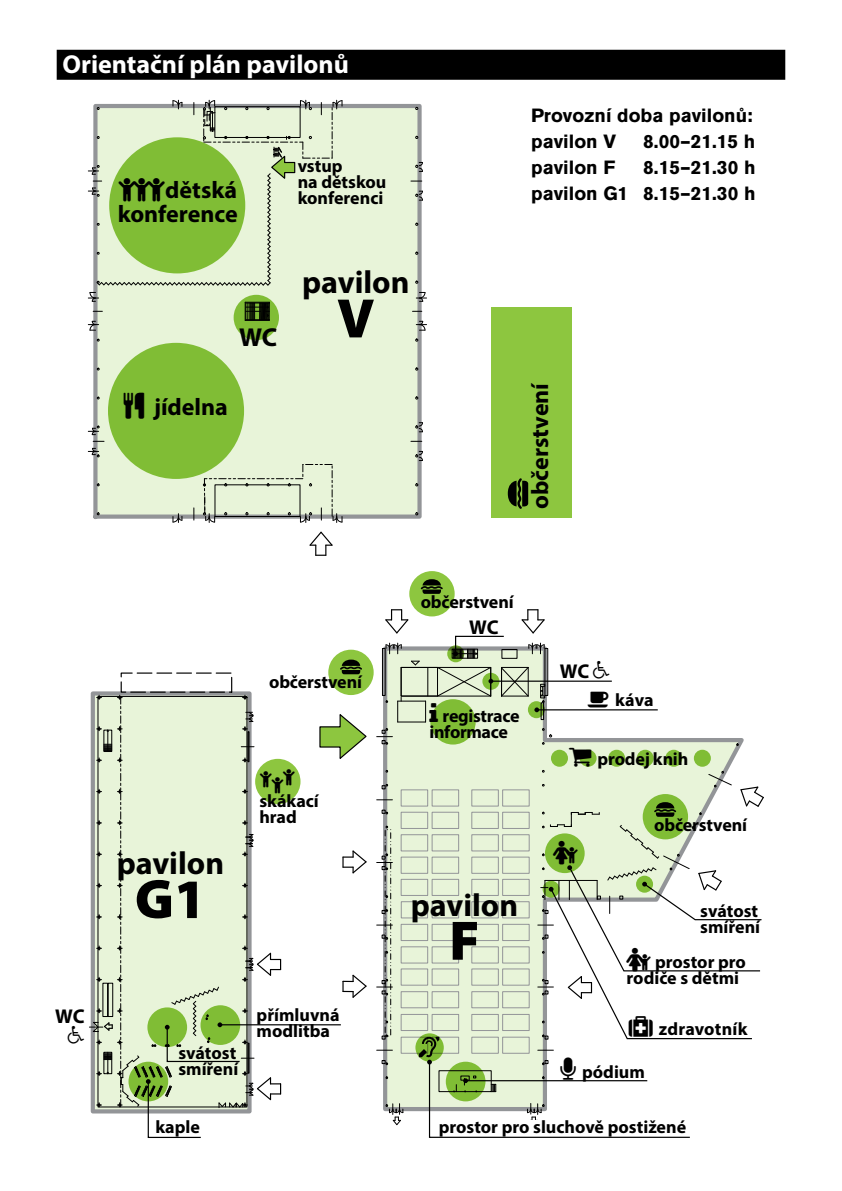
<style>
.page{position:relative;width:842px;height:1191px;background:#fff}
.page>*{position:absolute;margin:0;border:0;box-sizing:border-box;transform-origin:0 0}
.t1{font:900 56px "Myriad Pro";color:#000}
.t2{font:700 32px "Myriad Pro";color:#000}
.t3{font:700 26px "Myriad Pro";color:#fff}
.t4{font:700 26px "Myriad Pro";color:#000}
.t5{font:700 24px/24px "Myriad Pro";color:#000;text-align:right}
.t6{font:700 20px "Myriad Pro";color:#000}
.t7{font:700 19px/26px "Akzidenz Grotesk BECE";color:#000}
.t8{font:700 18px/16px "Myriad Pro";color:#000}
.t9{font:700 18px/16px "Myriad Pro";letter-spacing:-.02em;color:#000}
</style>
<div class="page">
<svg style="left:381px;top:647px;width:277px;height:466px"></svg>
<div style="left:92px;top:104px;width:331px;height:417px;background:#e8f4d9"></div>
<div style="left:382px;top:648px;width:3px;height:47px;border:1px solid #000"></div>
<svg style="left:386px;top:1103px;width:17px;height:22px"></svg>
<svg style="left:377px;top:1049px;width:15px;height:1px"></svg>
<svg style="left:377px;top:799px;width:15px;height:1px"></svg>
<div style="left:401px;top:1014px;width:27px;height:16px;border:1px solid #939598"></div>
<div style="left:401px;top:991px;width:27px;height:17px;border:1px solid #939598"></div>
<div style="left:401px;top:968px;width:27px;height:17px;border:1px solid #939598"></div>
<div style="left:401px;top:946px;width:27px;height:17px;border:1px solid #939598"></div>
<div style="left:401px;top:924px;width:27px;height:17px;border:1px solid #939598"></div>
<div style="left:401px;top:901px;width:27px;height:17px;border:1px solid #939598"></div>
<div style="left:401px;top:879px;width:27px;height:16px;border:1px solid #939598"></div>
<div style="left:401px;top:856px;width:27px;height:17px;border:1px solid #939598"></div>
<svg style="left:382px;top:1060px;width:6px;height:5px"></svg>
<svg style="left:382px;top:810px;width:6px;height:4px"></svg>
<svg style="left:382px;top:784px;width:6px;height:5px"></svg>
<svg style="left:377px;top:728px;width:15px;height:16px"></svg>
<div style="left:401px;top:834px;width:27px;height:17px;border:1px solid #939598"></div>
<svg style="left:377px;top:826px;width:15px;height:213px"></svg>
<div style="left:401px;top:789px;width:27px;height:17px;border:1px solid #939598"></div>
<div style="left:401px;top:812px;width:27px;height:16px;border:1px solid #939598"></div>
<div style="left:401px;top:1036px;width:27px;height:17px;border:1px solid #939598"></div>
<svg style="left:88px;top:321px;width:11px;height:10px"></svg>
<svg style="left:88px;top:292px;width:11px;height:10px"></svg>
<svg style="left:88px;top:448px;width:11px;height:9px"></svg>
<svg style="left:88px;top:426px;width:11px;height:9px"></svg>
<svg style="left:416px;top:321px;width:11px;height:10px"></svg>
<svg style="left:416px;top:292px;width:11px;height:10px"></svg>
<svg style="left:415px;top:451px;width:8px;height:10px"></svg>
<svg style="left:415px;top:422px;width:8px;height:10px"></svg>
<svg style="left:415px;top:191px;width:8px;height:10px"></svg>
<svg style="left:415px;top:162px;width:8px;height:10px"></svg>
<svg style="left:172px;top:513px;width:11px;height:9px"></svg>
<svg style="left:194px;top:508px;width:1px;height:12px"></svg>
<svg style="left:203px;top:464px;width:140px;height:58px;background:#d2dcc6"></svg>
<svg style="left:342px;top:974px;width:25px;height:24px"></svg>
<svg style="left:342px;top:850px;width:25px;height:24px"></svg>
<svg style="left:309px;top:531px;width:24px;height:25px"></svg>
<svg style="left:319px;top:714px;width:48px;height:45px"></svg>
<div style="left:255px;top:759px;width:45px;height:45px;background:#8dc63f;border-radius:50%"></div>
<div style="left:491px;top:307px;width:80px;height:211px;background:#8dc63f"></div>
<div style="left:328px;top:649px;width:46px;height:46px;background:#8dc63f;border-radius:50%"></div>
<div style="left:409px;top:571px;width:46px;height:45px;background:#8dc63f;border-radius:50%"></div>
<svg style="left:234px;top:295px;width:45px;height:45px;background:#629029"></svg>
<div style="left:108px;top:343px;width:136px;height:136px;background:#80bd35;border-radius:50%"></div>
<div style="left:430px;top:699px;width:46px;height:45px;background:#80bd35;border-radius:50%"></div>
<svg style="left:415px;top:1033px;width:29px;height:28px"></svg>
<hr style="left:220px;top:1024px;width:121px;height:1px;background:#000">
<hr style="left:491px;top:680px;width:121px;height:2px;background:#000">
<svg style="left:508px;top:478px;width:20px;height:31px"></svg>
<svg style="left:340px;top:659px;width:22px;height:15px"></svg>
<svg style="left:421px;top:579px;width:22px;height:15px"></svg>
<hr style="left:537px;top:709px;width:121px;height:1px;background:#000">
<div style="left:57px;top:50px;width:728px;height:30px;background:#000"></div>
<svg style="left:88px;top:100px;width:255px;height:186px;background:#bed89e"></svg>
<svg style="left:89px;top:695px;width:206px;height:443px"></svg>
<svg style="left:593px;top:661px;width:16px;height:17px"></svg>
<svg style="left:588px;top:691px;width:21px;height:16px"></svg>
<svg style="left:384px;top:609px;width:162px;height:113px"></svg>
<svg style="left:419px;top:728px;width:345px;height:410px"></svg>
<h3 class="t3" style="left:62px;top:48px;width:288px">Orientační plán pavilonů</h3>
<h3 class="t5" style="left:118px;top:177px;width:122px">dětská konference</h3>
<h3 class="t4" style="left:239px;top:320px;width:40px">WC</h3>
<h3 class="t5" style="left:154px;top:394px;width:75px">jídelna</h3>
<p class="t8" style="left:298px;top:157px;width:90px">vstup<br>na dětskou konferenci</p>
<h2 class="t2" style="left:302px;top:262px;width:109px">pavilon</h2>
<h1 class="t1" style="left:337px;top:281px;width:39px">V</h1>
<p class="t7" style="left:531px;top:103px;width:223px">Provozní doba pavilonů: pavilon V</p>
<p class="t7" style="left:643px;top:129px;width:114px">8.00–21.15 h</p>
<p class="t7" style="left:531px;top:155px;width:86px">pavilon F</p>
<p class="t7" style="left:531px;top:155px;width:226px;text-align:right">8.15–21.30 h<br>pavilon G1 8.15–21.30 h</p>
<h3 class="t5" style="left:527px;top:509px;width:128px;rotate:-90deg">občerstvení</h3>
<p class="t8" style="left:269px;top:673px;width:94px">občerstvení</p>
<h2 class="t2" style="left:117px;top:842px;width:109px">pavilon</h2>
<h1 class="t1" style="left:135px;top:861px;width:73px">G1</h1>
<p class="t8" style="left:259px;top:792px;width:61px">skákací hrad</p>
<p class="t6" style="left:55px;top:1003px;width:31px">WC</p>
<p class="t8" style="left:178px;top:1043px;width:61px">svátost smíření</p>
<p class="t8" style="left:257px;top:1006px;width:85px">přímluvná modlitba</p>
<p class="t8" style="left:421px;top:593px;width:94px">občerstvení</p>
<p class="t6" style="left:469px;top:614px;width:31px">WC</p>
<p class="t9" style="left:429px;top:707px;width:92px;text-indent:13px">registrace informace</p>
<h2 class="t2" style="left:411px;top:884px;width:109px">pavilon</h2>
<h1 class="t1" style="left:449px;top:903px;width:32px">F</h1>
<p class="t6" style="left:560px;top:658px;width:31px">WC</p>
<p class="t8" style="left:615px;top:691px;width:40px">káva</p>
<p class="t8" style="left:597px;top:750px;width:92px">prodej knih</p>
<p class="t8" style="left:654px;top:816px;width:94px">občerstvení</p>
<p class="t8" style="left:700px;top:902px;width:61px">svátost smíření</p>
<p class="t8" style="left:626px;top:953px;width:121px;text-indent:29px">prostor pro rodiče s dětmi</p>
<p class="t8" style="left:659px;top:1020px;width:90px">zdravotník</p>
<p class="t8" style="left:582px;top:1062px;width:64px">pódium</p>
<p class="t8" style="left:155px;top:1118px;width:46px">kaple</p>
<p class="t8" style="left:439px;top:1118px;width:249px">prostor pro sluchově postižené</p>
</div>
